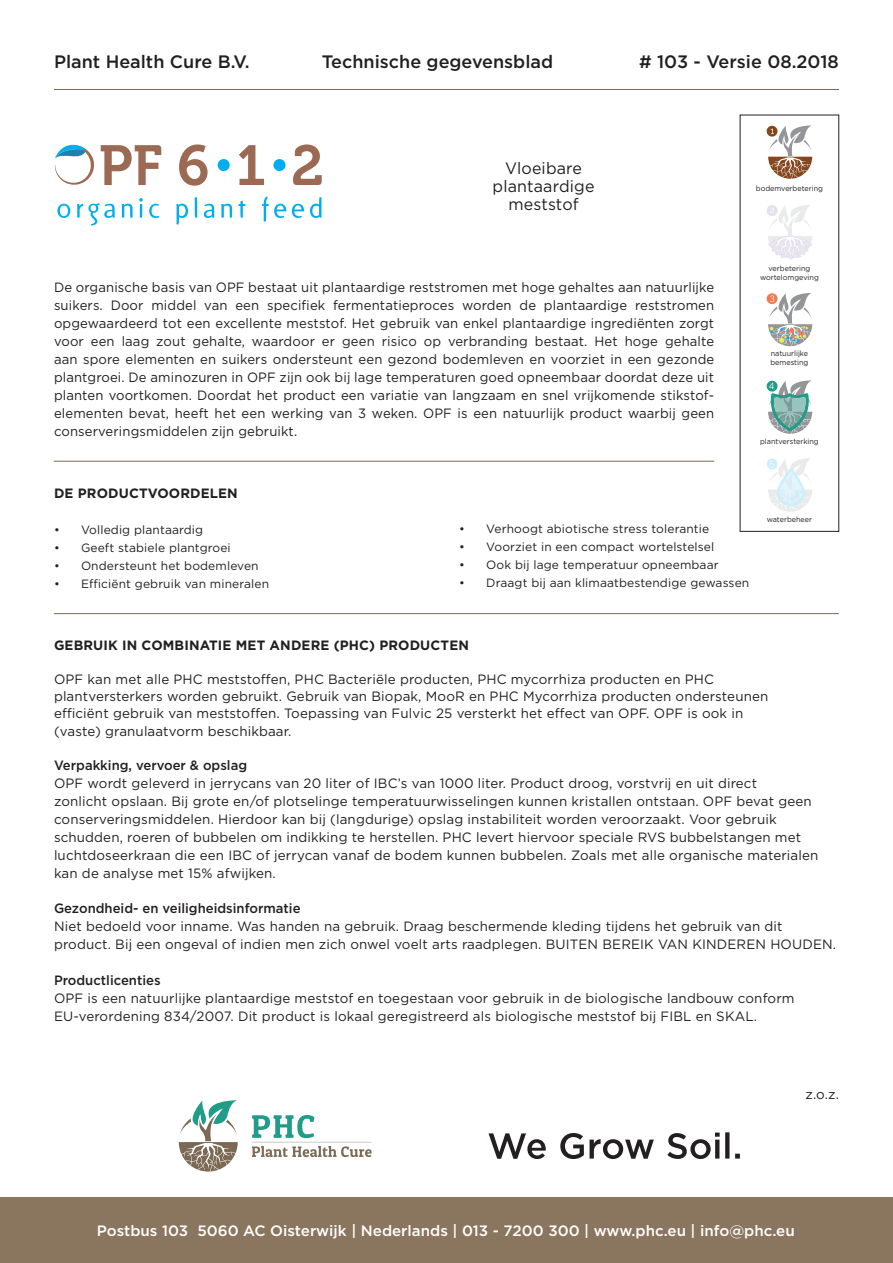
<style>
.page{position:relative;width:893px;height:1263px;background:#fff}
.page>*{position:absolute;margin:0;border:0;box-sizing:border-box;transform-origin:0 0}
.t1{font:500 18px "Gotham";color:#231f20}
.t2{font:16.5px/18px "Gotham";letter-spacing:.01em;color:#231f20;text-align:center}
.t3{font:500 15px "Gotham";color:#fff}
.t4{font:13.5px/18px "Gotham";letter-spacing:.01em;color:#231f20}
.t5{font:500 13.5px "Gotham";color:#231f20}
.t6{font:700 13.5px "Gotham";letter-spacing:.01em;color:#231f20}
.t7{font:12px "Gotham";letter-spacing:.01em;color:#231f20}
.t8{font:9.3px "Raleway";color:#fff}
.t9{font:7.5px/9px "Gotham";color:#231f20;text-align:center}
</style>
<div class="page">
<hr style="left:54px;top:89px;width:785px;height:1px;background:#7c6954">
<div style="left:0;top:1197px;width:893px;height:66px;background:#8a765f"></div>
<svg style="left:252px;top:1115px;width:120px;height:42px"></svg>
<svg style="left:179px;top:1100px;width:59px;height:71px"></svg>
<svg style="left:488px;top:1132px;width:252px;height:27px"></svg>
<hr style="left:54px;top:613px;width:785px;height:1px;background:#7c6954">
<hr style="left:54px;top:461px;width:660px;height:1px;background:#7c6954">
<svg style="left:768px;top:125px;width:44px;height:54px"></svg>
<svg style="left:767px;top:205px;width:45px;height:54px"></svg>
<svg style="left:768px;top:293px;width:44px;height:53px"></svg>
<svg style="left:767px;top:380px;width:45px;height:54px"></svg>
<div style="left:767px;top:459px;width:10px;height:10px;background:#cdeffb;border-radius:50%"></div>
<svg style="left:768px;top:458px;width:44px;height:54px"></svg>
<svg style="left:101px;top:145px;width:60px;height:40px"></svg>
<svg style="left:179px;top:144px;width:29px;height:42px"></svg>
<svg style="left:239px;top:145px;width:25px;height:40px"></svg>
<svg style="left:293px;top:144px;width:29px;height:41px"></svg>
<svg style="left:57px;top:204px;width:13px;height:14px"></svg>
<svg style="left:77px;top:203px;width:38px;height:22px"></svg>
<svg style="left:122px;top:204px;width:11px;height:14px"></svg>
<svg style="left:139px;top:198px;width:4px;height:20px"></svg>
<svg style="left:149px;top:204px;width:10px;height:14px"></svg>
<svg style="left:176px;top:204px;width:12px;height:20px"></svg>
<svg style="left:195px;top:197px;width:2px;height:21px"></svg>
<svg style="left:204px;top:204px;width:10px;height:14px"></svg>
<svg style="left:221px;top:204px;width:11px;height:14px"></svg>
<svg style="left:238px;top:201px;width:7px;height:17px"></svg>
<svg style="left:262px;top:196px;width:24px;height:26px"></svg>
<svg style="left:292px;top:204px;width:12px;height:14px"></svg>
<svg style="left:310px;top:197px;width:12px;height:21px"></svg>
<div style="left:218px;top:159px;width:12px;height:12px;background:#00aeef;border-radius:50%"></div>
<div style="left:273px;top:159px;width:12px;height:12px;background:#00aeef;border-radius:50%"></div>
<svg style="left:55px;top:144px;width:39px;height:41px"></svg>
<h1 class="t1" style="left:54px;top:50px;width:197px">Plant Health Cure B.V.</h1>
<h1 class="t1" style="left:322px;top:50px;width:233px">Technische gegevensblad</h1>
<h1 class="t1" style="left:639px;top:50px;width:201px"># 103 - Versie 08.2018</h1>
<p class="t2" style="left:493px;top:158px;width:103px">Vloeibare plantaardige meststof</p>
<p class="t9" style="left:756px;top:184px;width:69px">bodemverbetering</p>
<p class="t4" style="left:54px;top:278px;width:662px;text-align:justify">De organische basis van OPF bestaat uit plantaardige reststromen met hoge gehaltes aan natuurlijke suikers. Door middel van een specifiek fermentatieproces worden de plantaardige reststromen opgewaardeerd tot een excellente meststof. Het gebruik van enkel plantaardige ingrediënten zorgt voor een laag zout gehalte, waardoor er geen risico op verbranding bestaat. Het hoge gehalte aan spore elementen en suikers ondersteunt een gezond bodemleven en voorziet in een gezonde plantgroei. De aminozuren in OPF zijn ook bij lage temperaturen goed opneembaar doordat deze uit planten voortkomen. Doordat het product een variatie van langzaam en snel vrijkomende stikstof&shy;elementen bevat, heeft het een werking van 3 weken. OPF is een natuurlijk product waarbij geen conserveringsmiddelen zijn gebruikt.</p>
<p class="t9" style="left:760px;top:263px;width:60px">verbetering wortelomgeving</p>
<p class="t9" style="left:770px;top:349px;width:40px;text-align:left">natuurlijke bemesting</p>
<p class="t8" style="left:769px;top:380px;width:7px">4</p>
<p class="t9" style="left:760px;top:437px;width:60px">plantversterking</p>
<p class="t6" style="left:54px;top:484px;width:185px">DE PRODUCTVOORDELEN</p>
<p class="t7" style="left:54px;top:522px;width:151px">• Volledig plantaardig</p>
<p class="t7" style="left:54px;top:540px;width:178px">• Geeft stabiele plantgroei</p>
<p class="t7" style="left:54px;top:558px;width:206px">• Ondersteunt het bodemleven</p>
<p class="t7" style="left:54px;top:576px;width:217px">• Efficiënt gebruik van mineralen</p>
<p class="t7" style="left:459px;top:521px;width:252px">• Verhoogt abiotische stress tolerantie</p>
<p class="t7" style="left:459px;top:539px;width:257px">• Voorziet in een compact wortelstelsel</p>
<p class="t7" style="left:459px;top:557px;width:261px">• Ook bij lage temperatuur opneembaar</p>
<p class="t7" style="left:459px;top:575px;width:292px">• Draagt bij aan klimaatbestendige gewassen</p>
<p class="t9" style="left:767px;top:514px;width:47px">waterbeheer</p>
<p class="t6" style="left:54px;top:636px;width:416px">GEBRUIK IN COMBINATIE MET ANDERE (PHC) PRODUCTEN</p>
<p class="t4" style="left:54px;top:670px;width:716px;line-height:17.4px">OPF kan met alle PHC meststoffen, PHC Bacteriële producten, PHC mycorrhiza producten en PHC plantversterkers worden gebruikt. Gebruik van Biopak, MooR en PHC Mycorrhiza producten ondersteunen efficiënt gebruik van meststoffen. Toepassing van Fulvic 25 versterkt het effect van OPF. OPF is ook in (vaste) granulaatvorm beschikbaar.</p>
<p class="t5" style="left:54px;top:757px;width:195px">Verpakking, vervoer &amp; opslag</p>
<p class="t4" style="left:54px;top:774px;width:766px">OPF wordt geleverd in jerrycans van 20 liter of IBC’s van 1000 liter. Product droog, vorstvrij en uit direct<br>zonlicht opslaan. Bij grote en/of plotselinge temperatuurwisselingen kunnen kristallen ontstaan. OPF bevat geen conserveringsmiddelen. Hierdoor kan bij (langdurige) opslag instabiliteit worden veroorzaakt. Voor gebruik schudden, roeren of bubbelen om indikking te herstellen. PHC levert hiervoor speciale RVS bubbelstangen met luchtdoseerkraan die een IBC of jerrycan vanaf de bodem kunnen bubbelen. Zoals met alle organische materialen kan de analyse met 15% afwijken.</p>
<p class="t5" style="left:54px;top:899px;width:248px">Gezondheid- en veiligheidsinformatie</p>
<p class="t4" style="left:54px;top:917px;width:783px">Niet bedoeld voor inname. Was handen na gebruik. Draag beschermende kleding tijdens het gebruik van dit product. Bij een ongeval of indien men zich onwel voelt arts raadplegen. BUITEN BEREIK VAN KINDEREN HOUDEN.</p>
<p class="t5" style="left:54px;top:971px;width:108px">Productlicenties</p>
<p class="t4" style="left:54px;top:989px;width:742px">OPF is een natuurlijke plantaardige meststof en toegestaan voor gebruik in de biologische landbouw conform<br>EU-verordening 834/2007. Dit product is lokaal geregistreerd als biologische meststof bij FIBL en SKAL.</p>
<p class="t4" style="left:805px;top:1085px;width:35px">z.o.z.</p>
<p class="t3" style="left:97px;top:1221px;width:699px">Postbus 103 5060 AC Oisterwijk | Nederlands | 013 - 7200 300 | www.phc.eu | info@phc.eu</p>
</div>
